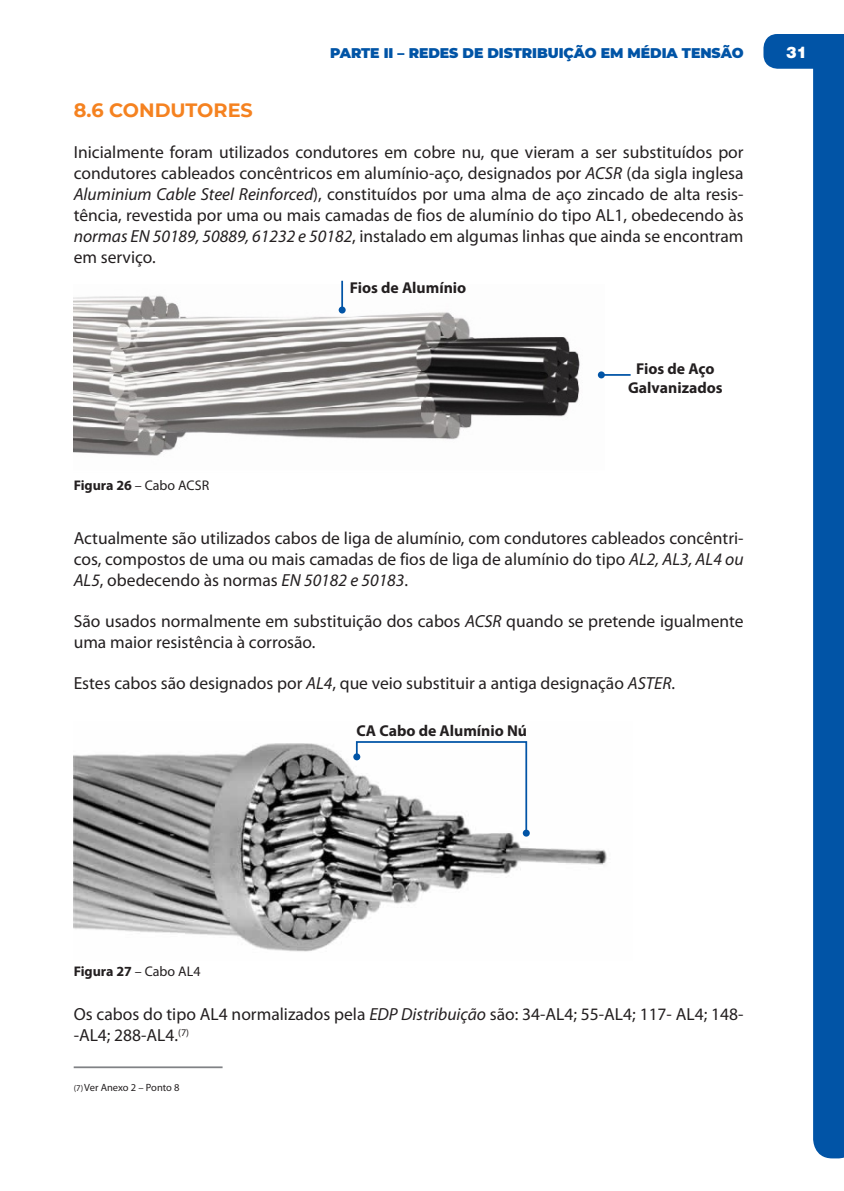
<style>
.page{position:relative;width:844px;height:1191px;background:#fff}
.page>*{position:absolute;margin:0;border:0;box-sizing:border-box;transform-origin:0 0}
.t1{font:700 19.25px "Montserrat";color:#f58220}
.t2{font:17.5px/21px "Myriad Pro";color:#231f20;text-align:justify}
.t3{font:700 15.75px/18.9px "Myriad Pro";color:#231f20;text-align:center}
.t4{font:900 15.75px "Helvetica LT Std";color:#fff}
.t5{font:900 14px "Montserrat";letter-spacing:-.005em;color:#0154a6}
.t6{font:14px "Myriad Pro";color:#231f20}
.t7{font:700 14px "Myriad Pro";color:#231f20}
.t8{font:10.5px "Myriad Pro";letter-spacing:-.005em;color:#231f20}
.s1{font-style:italic}
.s2{font-weight:700}
.s3{font-weight:400}
.s4{font-size:8.75px}
</style>
<div class="page">
<svg style="left:763px;top:34px;width:81px;height:1124px"></svg>
<img style="left:74px;top:743px;width:533px;height:209px">
<hr style="left:74px;top:1066px;width:148px;height:2px;background:#808285">
<svg style="left:355px;top:741px;width:173px;height:94px"></svg>
<div style="left:353px;top:753px;width:7px;height:7px;background:#0154a6;border-radius:50%"></div>
<div style="left:523px;top:829px;width:7px;height:7px;background:#0154a6;border-radius:50%"></div>
<img style="left:74px;top:284px;width:531px;height:172px">
<hr style="left:341px;top:281px;width:2px;height:29px;background:#0154a6">
<div style="left:339px;top:306px;width:7px;height:7px;background:#0154a6;border-radius:50%"></div>
<hr style="left:601px;top:374px;width:29px;height:2px;background:#0154a6">
<div style="left:598px;top:371px;width:7px;height:7px;background:#0154a6;border-radius:50%"></div>
<p class="t5" style="left:330px;top:43px;width:415px">PARTE II – REDES DE DISTRIBUIÇÃO EM MÉDIA TENSÃO</p>
<p class="t4" style="left:786px;top:42px;width:23px">31</p>
<p class="t1" style="left:74px;top:96px;width:181px">8.6 CONDUTORES</p>
<p class="t2" style="left:74px;top:141px;width:671px">Inicialmente foram utilizados condutores em cobre nu, que vieram a ser substituídos por condutores cableados concêntricos em alumínio-aço, designados por <span class="s1">ACSR</span> (da sigla inglesa <span class="s1">Aluminium Cable Steel Reinforced</span>), constituídos por uma alma de aço zincado de alta resis&shy;tência, revestida por uma ou mais camadas de fios de alumínio do tipo AL1, obedecendo às <span class="s1">normas EN 50189, 50889, 61232 e 50182</span>, instalado em algumas linhas que ainda se encontram em serviço.</p>
<p class="t6" style="left:74px;top:476px;width:137px"><span class="s2">Figura 26</span> – Cabo ACSR</p>
<p class="t3" style="left:350px;top:277px;width:118px">Fios de Alumínio</p>
<p class="t3" style="left:628px;top:359px;width:96px">Fios de Aço<br>Galvanizados</p>
<p class="t2" style="left:74px;top:527px;width:671px">Actualmente são utilizados cabos de liga de alumínio, com condutores cableados concêntri&shy;cos, compostos de uma ou mais camadas de fios de liga de alumínio do tipo <span class="s1">AL2, AL3, AL4 ou AL5</span>, obedecendo às normas <span class="s1">EN 50182 e 50183</span>.</p>
<p class="t2" style="left:74px;top:610px;width:671px">São usados normalmente em substituição dos cabos <span class="s1">ACSR</span> quando se pretende igualmente uma maior resistência à corrosão.</p>
<p class="t2" style="left:74px;top:672px;width:603px">Estes cabos são designados por <span class="s1">AL4</span>, que veio substituir a antiga designação <span class="s1">ASTER</span>.</p>
<p class="t3" style="left:356px;top:721px;width:172px">CA Cabo de Alumínio Nú</p>
<p class="t7" style="left:74px;top:962px;width:128px">Figura 27 <span class="s3">– Cabo AL4</span></p>
<p class="t2" style="left:74px;top:1003px;width:671px">Os cabos do tipo AL4 normalizados pela <span class="s1">EDP Distribuição</span> são: 34-AL4; 55-AL4; 117- AL4; 148- -AL4; 288-AL4.<sup>(7)</sup></p>
<p class="t8" style="left:74px;top:1081px;width:107px"><span class="s4">(7)</span>Ver Anexo 2 – Ponto 8</p>
</div>
